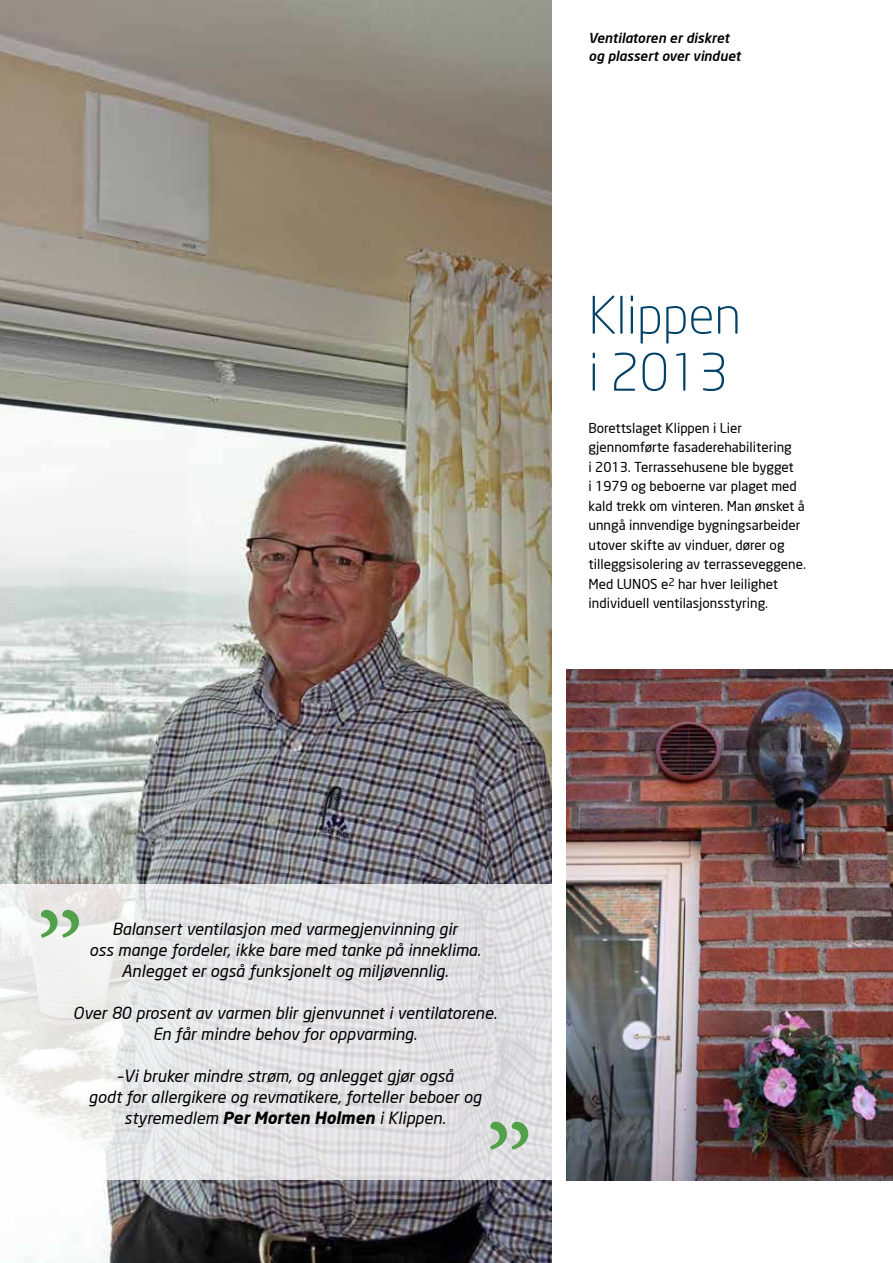
<style>
.page{position:relative;width:893px;height:1263px;background:#fff}
.page>*{position:absolute;margin:0;border:0;box-sizing:border-box;transform-origin:0 0}
.t1{font:120px "Minion Pro";color:#52a049}
.t2{font:300 51px/57px "Neo Sans";color:#004167}
.t3{font:italic 16.5px/21px "Neo Sans";color:#000;text-align:center}
.t4{font:13.5px/19.5px "Neo Sans";color:#000}
.t5{font:italic 500 13.5px/18px "Neo Sans";color:#000}
.s1{font-weight:700}
</style>
<div class="page">
<img style="left:0;top:0;width:551px;height:1263px">
<svg style="left:0;top:884px;width:567px;height:296px;fill:#e5e4e6"></svg>
<img style="left:567px;top:670px;width:326px;height:510px">
<p class="t5" style="left:589px;top:29px;width:154px">Ventilatoren er diskret og plassert over vinduet</p>
<h2 class="t2" style="left:589px;top:286px;width:154px">Klippen i 2013</h2>
<p class="t4" style="left:589px;top:418px;width:219px">Borettslaget Klippen i Lier gjennomførte fasaderehabilitering<br>i 2013. Terrassehusene ble bygget<br>i 1979 og beboerne var plaget med kald trekk om vinteren. Man ønsket å unngå innvendige bygningsarbeider utover skifte av vinduer, dører og tilleggsisolering av terrasseveggene.<br>Med LUNOS e<sup>2</sup> har hver leilighet individuell ventilasjonsstyring.</p>
<h1 class="t1" style="left:36px;top:876px;width:50px">”</h1>
<p class="t3" style="left:89px;top:918px;width:393px">Balansert ventilasjon med varmegjenvinning gir<br>oss mange fordeler, ikke bare med tanke på inneklima.<br>Anlegget er også funksjonelt og miljøvennlig.</p>
<p class="t3" style="left:73px;top:1002px;width:426px">Over 80 prosent av varmen blir gjenvunnet i ventilatorene.<br>En får mindre behov for oppvarming.</p>
<p class="t3" style="left:89px;top:1065px;width:394px">–Vi bruker mindre strøm, og anlegget gjør også<br>godt for allergikere og revmatikere, forteller beboer og styremedlem <span class="s1">Per Morten Holmen</span> i Klippen.</p>
<h1 class="t1" style="left:485px;top:1088px;width:50px">”</h1>
</div>
